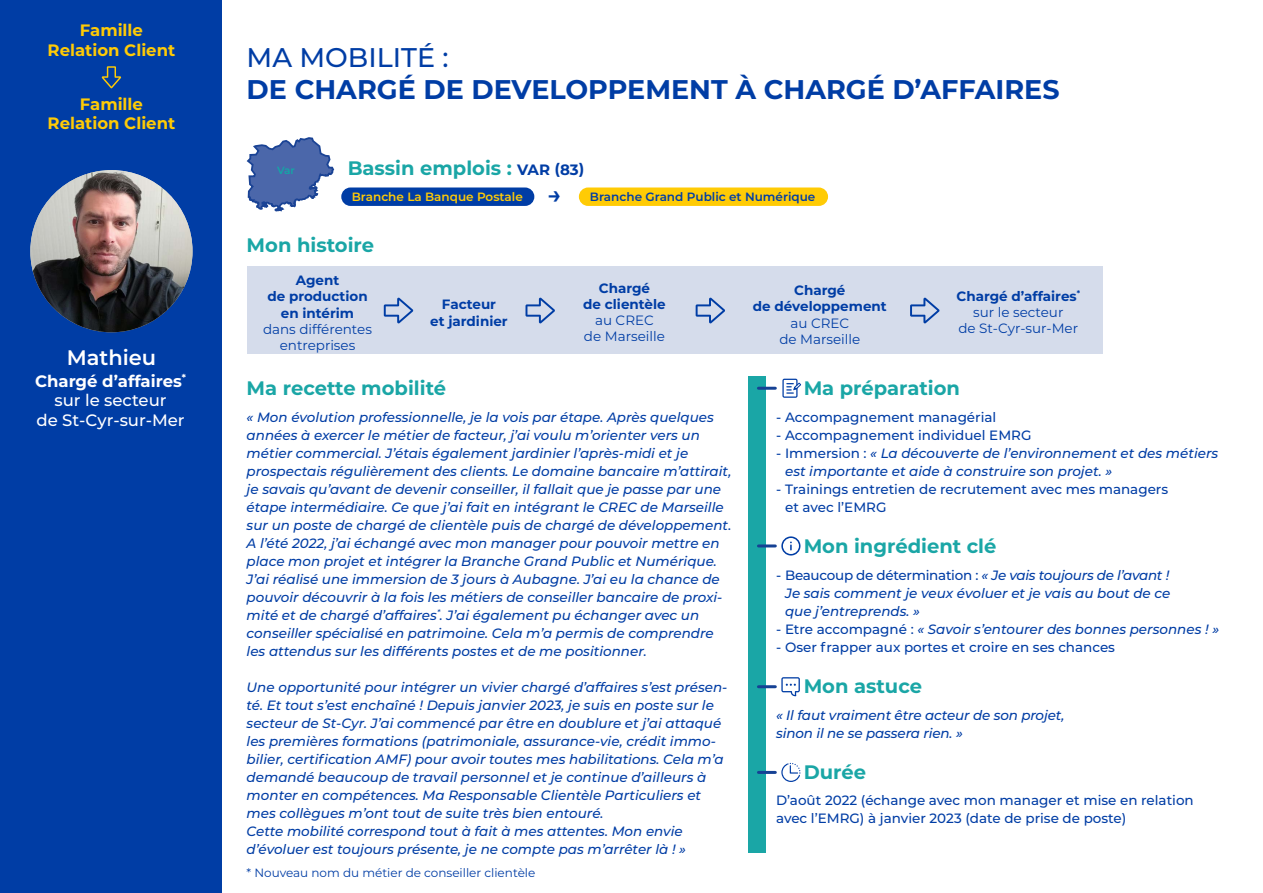
<style>
.page{position:relative;width:1263px;height:893px;background:#fff}
.page>*{position:absolute;margin:0;border:0;box-sizing:border-box;transform-origin:0 0}
.t1{font:700 27px "Montserrat";color:#003da5}
.t2{font:500 27px "Montserrat";color:#003da5}
.t3{font:600 24px "Montserrat";color:#003da5}
.t4{font:600 21px "Montserrat";color:#fff}
.t5{font:700 19.5px "Montserrat";color:#1aa6a6}
.t6{font:500 16.5px/19.8px "Montserrat";color:#fff;text-align:center}
.t7{font:700 16.5px/19.8px "Montserrat";color:#ffcb05;text-align:center}
.t8{font:italic 500 13.5px/18px "Montserrat";color:#003da5}
.t9{font:500 13.5px/18px "Montserrat";color:#003da5}
.t10{font:13.5px/16.2px "Montserrat";color:#003da5;text-align:center}
.t11{font:700 13.5px/16.2px "Montserrat";color:#003da5;text-align:center}
.t12{font:500 13.5px "Montserrat";letter-spacing:-.02em;color:#003da5}
.t13{font:12px "Montserrat";color:#003da5}
.t14{font:600 12px "Montserrat";color:#003da5}
.t15{font:600 12px "Montserrat";color:#ffcb05}
.t16{font:600 10.5px "Montserrat";color:#14a6a6}
.s1{font-weight:700}
.s2{font-size:15px;color:#003da5}
.s3{font-style:normal}
.s4{font-style:italic}
</style>
<div class="page">
<div style="left:748px;top:376px;width:17px;height:477px;background:#1aa6a6"></div>
<div style="left:0;top:0;width:221px;height:893px;background:#003da5"></div>
<img style="left:30px;top:170px;width:163px;height:162px;border-radius:81px">
<div style="left:247px;top:267px;width:855px;height:87px;background:#d5dceb"></div>
<svg style="left:384px;top:298px;width:29px;height:25px"></svg>
<svg style="left:525px;top:298px;width:30px;height:25px"></svg>
<svg style="left:696px;top:298px;width:29px;height:25px"></svg>
<svg style="left:910px;top:298px;width:29px;height:25px"></svg>
<svg style="left:102px;top:66px;width:19px;height:22px"></svg>
<hr style="left:758px;top:387px;width:17px;height:3px;background:#164194">
<hr style="left:758px;top:544px;width:17px;height:3px;background:#164194">
<hr style="left:758px;top:685px;width:17px;height:3px;background:#164194">
<hr style="left:758px;top:771px;width:17px;height:3px;background:#164194">
<svg style="left:781px;top:763px;width:20px;height:19px"></svg>
<svg style="left:781px;top:677px;width:19px;height:19px"></svg>
<svg style="left:782px;top:379px;width:19px;height:19px"></svg>
<svg style="left:781px;top:536px;width:19px;height:19px"></svg>
<svg style="left:246px;top:137px;width:89px;height:75px"></svg>
<div style="left:579px;top:187px;width:249px;height:19px;background:#ffcb05;border-radius:9px"></div>
<div style="left:341px;top:187px;width:193px;height:19px;background:#003da5;border-radius:9px"></div>
<p class="t7" style="left:48px;top:20px;width:129px">Famille<br>Relation Client</p>
<p class="t7" style="left:48px;top:93px;width:129px">Famille<br>Relation Client</p>
<h3 class="t4" style="left:67px;top:342px;width:91px">Mathieu</h3>
<p class="t6" style="left:35px;top:370px;width:153px"><span class="s1">Chargé d’affaires</span><sup>* </sup>sur le secteur<br>de St-Cyr-sur-Mer</p>
<h1 class="t2" style="left:247px;top:38px;width:203px">MA MOBILITÉ :</h1>
<h1 class="t1" style="left:247px;top:70px;width:814px">DE CHARGÉ DE DEVELOPPEMENT À CHARGÉ D’AFFAIRES</h1>
<p class="t16" style="left:277px;top:163px;width:19px">Var</p>
<h3 class="t5" style="left:348px;top:154px;width:238px">Bassin emplois : <span class="s2">VAR (83)</span></h3>
<h2 class="t3" style="left:547px;top:178px;width:16px">→</h2>
<p class="t14" style="left:590px;top:188px;width:227px">Branche Grand Public et Numérique</p>
<p class="t15" style="left:352px;top:188px;width:173px">Branche La Banque Postale</p>
<h3 class="t5" style="left:247px;top:231px;width:129px">Mon histoire</h3>
<p class="t11" style="left:267px;top:272px;width:102px">Agent<br>de production en intérim</p>
<p class="t10" style="left:263px;top:320px;width:110px">dans différentes entreprises</p>
<p class="t11" style="left:430px;top:296px;width:79px">Facteur<br>et jardinier</p>
<p class="t11" style="left:583px;top:279px;width:84px">Chargé<br>de clientèle</p>
<p class="t10" style="left:584px;top:312px;width:82px">au CREC<br>de Marseille</p>
<h3 class="t5" style="left:247px;top:374px;width:201px">Ma recette mobilité</h3>
<p class="t8" style="left:247px;top:407px;width:486px">« Mon évolution professionnelle, je la vois par étape. Après quelques années à exercer le métier de facteur, j’ai voulu m’orienter vers un métier commercial. J’étais également jardinier l’après-midi et je prospectais régulièrement des clients. Le domaine bancaire m’attirait, je savais qu’avant de devenir conseiller, il fallait que je passe par une étape intermédiaire. Ce que j’ai fait en intégrant le CREC de Marseille sur un poste de chargé de clientèle puis de chargé de développement.<br>A l’été 2022, j’ai échangé avec mon manager pour pouvoir mettre en place mon projet et intégrer la Branche Grand Public et Numérique.<br>J’ai réalisé une immersion de 3 jours à Aubagne. J’ai eu la chance de pouvoir découvrir à la fois les métiers de conseiller bancaire de proxi&shy;mité et de chargé d’affaires<sup>*</sup>. J’ai également pu échanger avec un conseiller spécialisé en patrimoine. Cela m’a permis de comprendre les attendus sur les différents postes et de me positionner.</p>
<p class="t8" style="left:247px;top:677px;width:482px">Une opportunité pour intégrer un vivier chargé d’affaires s’est présen&shy;té. Et tout s’est enchaîné ! Depuis janvier 2023, je suis en poste sur le secteur de St-Cyr. J’ai commencé par être en doublure et j’ai attaqué les premières formations (patrimoniale, assurance-vie, crédit immo&shy;bilier, certification AMF) pour avoir toutes mes habilitations. Cela m’a demandé beaucoup de travail personnel et je continue d’ailleurs à monter en compétences. Ma Responsable Clientèle Particuliers et mes collègues m’ont tout de suite très bien entouré.<br>Cette mobilité correspond tout à fait à mes attentes. Mon envie d’évoluer est toujours présente, je ne compte pas m’arrêter là ! »</p>
<p class="t13" style="left:247px;top:864px;width:290px">* Nouveau nom du métier de conseiller clientèle</p>
<p class="t11" style="left:753px;top:282px;width:135px">Chargé<br>de développement</p>
<p class="t10" style="left:779px;top:314px;width:82px">au CREC<br>de Marseille</p>
<p class="t10" style="left:956px;top:287px;width:125px"><span class="s1">Chargé d’affaires</span><sup>* </sup>sur le secteur<br>de St-Cyr-sur-Mer</p>
<h3 class="t5" style="left:804px;top:374px;width:158px">Ma préparation</h3>
<p class="t9" style="left:776px;top:407px;width:222px">‐ Accompagnement managérial</p>
<p class="t9" style="left:776px;top:425px;width:257px">‐ Accompagnement individuel EMRG</p>
<p class="t8" style="left:776px;top:443px;width:444px"><span class="s3">‐ Immersion :</span> « La découverte de l’environnement et des métiers</p>
<p class="t8" style="left:785px;top:461px;width:329px">est importante et aide à construire son projet. »</p>
<p class="t9" style="left:785px;top:479px;width:385px;text-indent:-9px">‐ Trainings entretien de recrutement avec mes managers et avec l’EMRG</p>
<h3 class="t5" style="left:804px;top:532px;width:194px">Mon ingrédient clé</h3>
<p class="t12" style="left:776px;top:565px;width:395px">‐ Beaucoup de détermination : <span class="s4">« Je vais toujours de l’avant !</span></p>
<p class="t8" style="left:785px;top:583px;width:387px">Je sais comment je veux évoluer et je vais au bout de ce</p>
<p class="t8" style="left:785px;top:601px;width:136px">que j’entreprends. »</p>
<p class="t8" style="left:776px;top:619px;width:445px"><span class="s3">‐ Etre accompagné :</span> « Savoir s’entourer des bonnes personnes ! »</p>
<p class="t9" style="left:776px;top:637px;width:340px">‐ Oser frapper aux portes et croire en ses chances</p>
<h3 class="t5" style="left:804px;top:672px;width:120px">Mon astuce</h3>
<p class="t8" style="left:776px;top:705px;width:290px">« Il faut vraiment être acteur de son projet, sinon il ne se passera rien. »</p>
<h3 class="t5" style="left:804px;top:758px;width:64px">Durée</h3>
<p class="t9" style="left:776px;top:791px;width:419px">D’août 2022 (échange avec mon manager et mise en relation avec l’EMRG) à janvier 2023 (date de prise de poste)</p>
</div>
